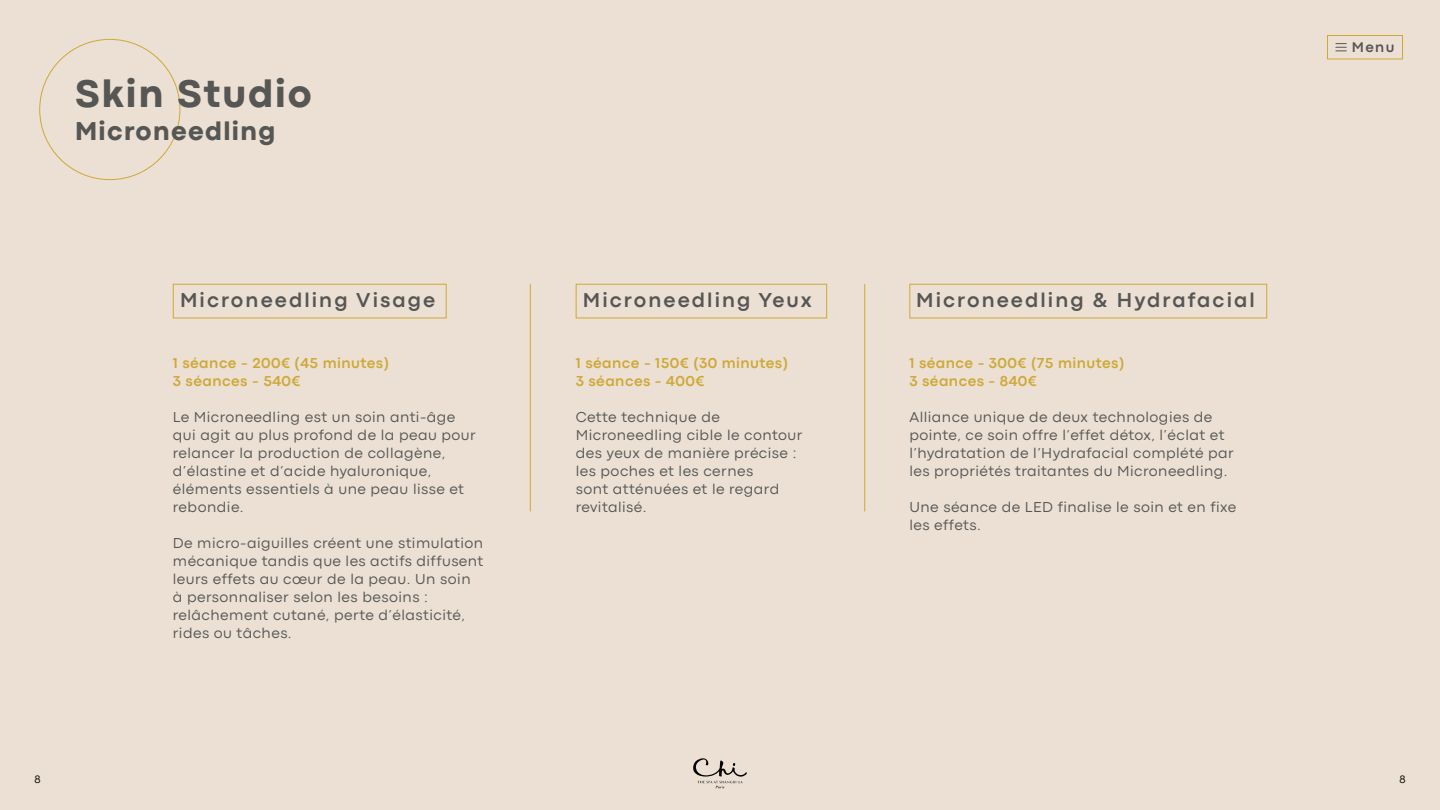
<style>
.page{position:relative;width:1440px;height:810px;background:#ebe0d3}
.page>*{position:absolute;margin:0;border:0;box-sizing:border-box;transform-origin:0 0}
.t1{font:800 40.12px "Codec Pro";letter-spacing:.05em;color:#565655}
.t2{font:800 27px "Codec Pro";letter-spacing:.05em;color:#565655}
.t3{font:700 21px "Codec Pro";letter-spacing:.1em;color:#565655}
.t4{font:15px/18px "Codec Pro News";letter-spacing:.03em;color:#565655}
.t5{font:700 15px/18px "Codec Pro";letter-spacing:.03em;color:#cea938}
.t6{font:700 14.7px "Codec Pro";color:#565655}
.t7{font:11.25px "Codec Pro News";color:#000}
</style>
<div class="page">
<svg style="left:693px;top:758px;width:54px;height:30px"></svg>
<hr style="left:530px;top:284px;width:1px;height:227px;background:#cea938">
<hr style="left:865px;top:284px;width:1px;height:227px;background:#cea938">
<svg style="left:1336px;top:43px;width:10px;height:8px"></svg>
<div style="left:1327px;top:35px;width:76px;height:24px;border:1px solid #cea938"></div>
<div style="left:173px;top:284px;width:274px;height:34px;border:1px solid #cea938"></div>
<div style="left:909px;top:284px;width:358px;height:34px;border:1px solid #cea938"></div>
<div style="left:576px;top:284px;width:251px;height:34px;border:1px solid #cea938"></div>
<h1 class="t1" style="left:75px;top:70px;width:238px">Skin Studio</h1>
<h2 class="t2" style="left:75px;top:114px;width:202px">Microneedling</h2>
<h3 class="t3" style="left:180px;top:287px;width:257px">Microneedling Visage</h3>
<p class="t5" style="left:173px;top:353px;width:218px">1 séance - 200€ (45 minutes)<br>3 séances - 540€</p>
<p class="t4" style="left:173px;top:407px;width:304px">Le Microneedling est un soin anti-âge qui agit au plus profond de la peau pour relancer la production de collagène, d’élastine et d’acide hyaluronique, éléments essentiels à une peau lisse et rebondie.</p>
<p class="t4" style="left:173px;top:533px;width:312px">De micro-aiguilles créent une stimulation mécanique tandis que les actifs diffusent leurs effets au cœur de la peau. Un soin à personnaliser selon les besoins : relâchement cutané, perte d’élasticité, rides ou tâches.</p>
<h3 class="t3" style="left:583px;top:287px;width:230px">Microneedling Yeux</h3>
<p class="t5" style="left:576px;top:353px;width:214px">1 séance - 150€ (30 minutes)<br>3 séances - 400€</p>
<p class="t4" style="left:576px;top:407px;width:228px">Cette technique de<br>Microneedling cible le contour des yeux de manière précise : les poches et les cernes<br>sont atténuées et le regard revitalisé.</p>
<h3 class="t3" style="left:916px;top:287px;width:340px">Microneedling &amp; Hydrafacial</h3>
<p class="t5" style="left:909px;top:353px;width:216px">1 séance - 300€ (75 minutes)<br>3 séances - 840€</p>
<p class="t4" style="left:909px;top:407px;width:326px">Alliance unique de deux technologies de pointe, ce soin offre l’effet détox, l’éclat et l’hydratation de l’Hydrafacial complété par les propriétés traitantes du Microneedling.</p>
<p class="t4" style="left:909px;top:497px;width:328px">Une séance de LED finalise le soin et en fixe les effets.</p>
<p class="t6" style="left:1352px;top:39px;width:44px">Menu</p>
<p class="t7" style="left:34px;top:773px;width:8px">8</p>
<p class="t7" style="left:1399px;top:773px;width:8px">8</p>
</div>
